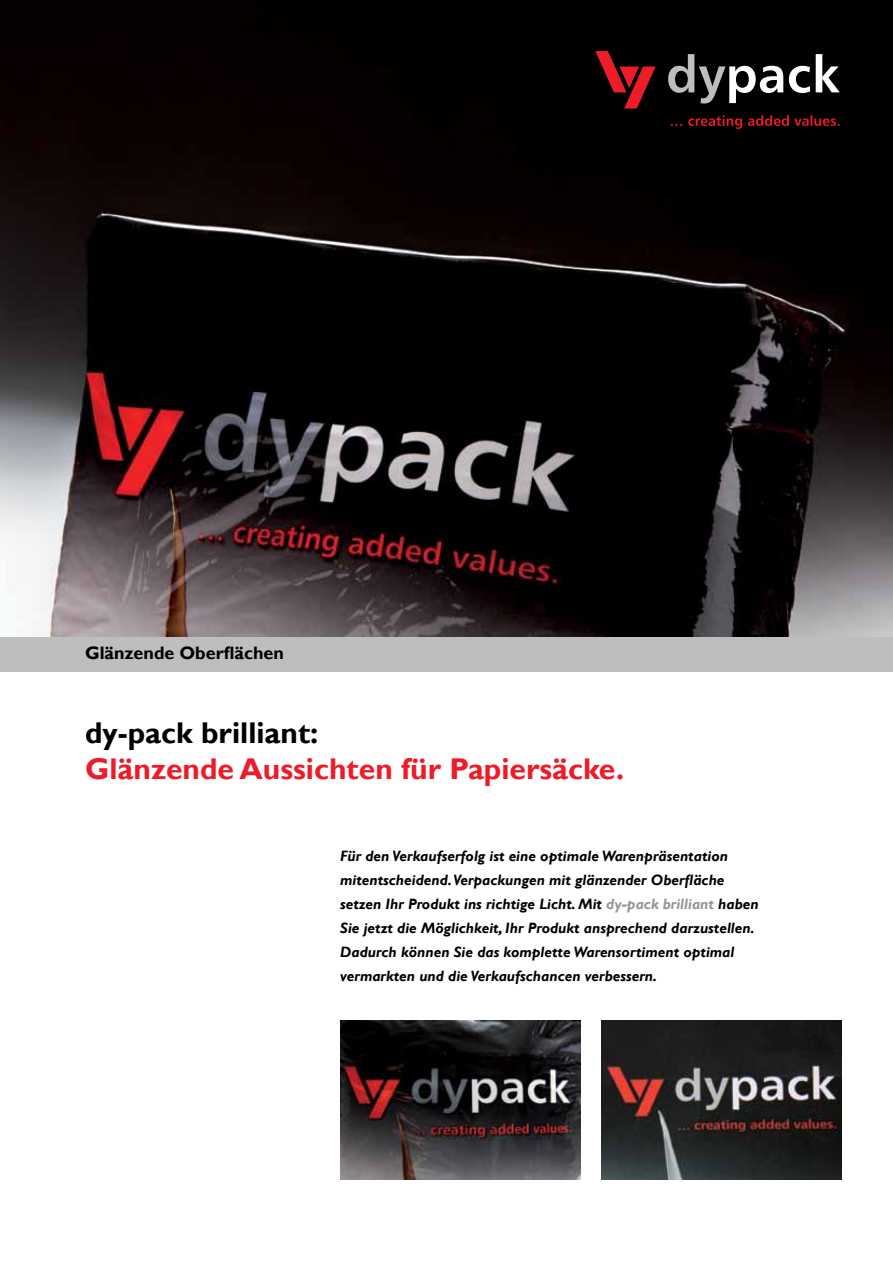
<style>
.page{position:relative;width:893px;height:1263px;background:#fff}
.page>*{position:absolute;margin:0;border:0;box-sizing:border-box;transform-origin:0 0}
.t1{font:700 30px "Gill Sans";color:#ed1c29}
.t2{font:700 30px "Gill Sans";color:#000}
.t3{font:700 18px "Gill Sans";color:#000}
.t4{font:italic 700 15px/24px "Gill Sans";color:#000}
.s1{color:#939598}
</style>
<div class="page">
<img style="left:0;top:0;width:893px;height:638px">
<div style="left:0;top:638px;width:893px;height:34px;background:#bcbec0"></div>
<svg style="left:668px;top:54px;width:172px;height:50px"></svg>
<svg style="left:671px;top:115px;width:168px;height:14px;background:#380609"></svg>
<svg style="left:595px;top:51px;width:61px;height:57px;background:#550a0e"></svg>
<img style="left:340px;top:1020px;width:240px;height:159px">
<img style="left:602px;top:1020px;width:240px;height:159px">
<p class="t3" style="left:85px;top:642px;width:200px">Glänzende Oberflächen</p>
<h1 class="t2" style="left:85px;top:715px;width:235px">dy-pack brilliant:</h1>
<h1 class="t1" style="left:85px;top:751px;width:541px">Glänzende Aussichten für Papiersäcke.</h1>
<p class="t4" style="left:340px;top:844px;width:420px">Für den Verkaufserfolg ist eine optimale Warenpräsentation mitentscheidend. Verpackungen mit glänzender Oberfläche setzen Ihr Produkt ins richtige Licht. Mit <span class="s1">dy-pack brilliant</span> haben Sie jetzt die Möglichkeit, Ihr Produkt ansprechend darzustellen.<br>Dadurch können Sie das komplette Warensortiment optimal vermarkten und die Verkaufschancen verbessern.</p>
</div>
